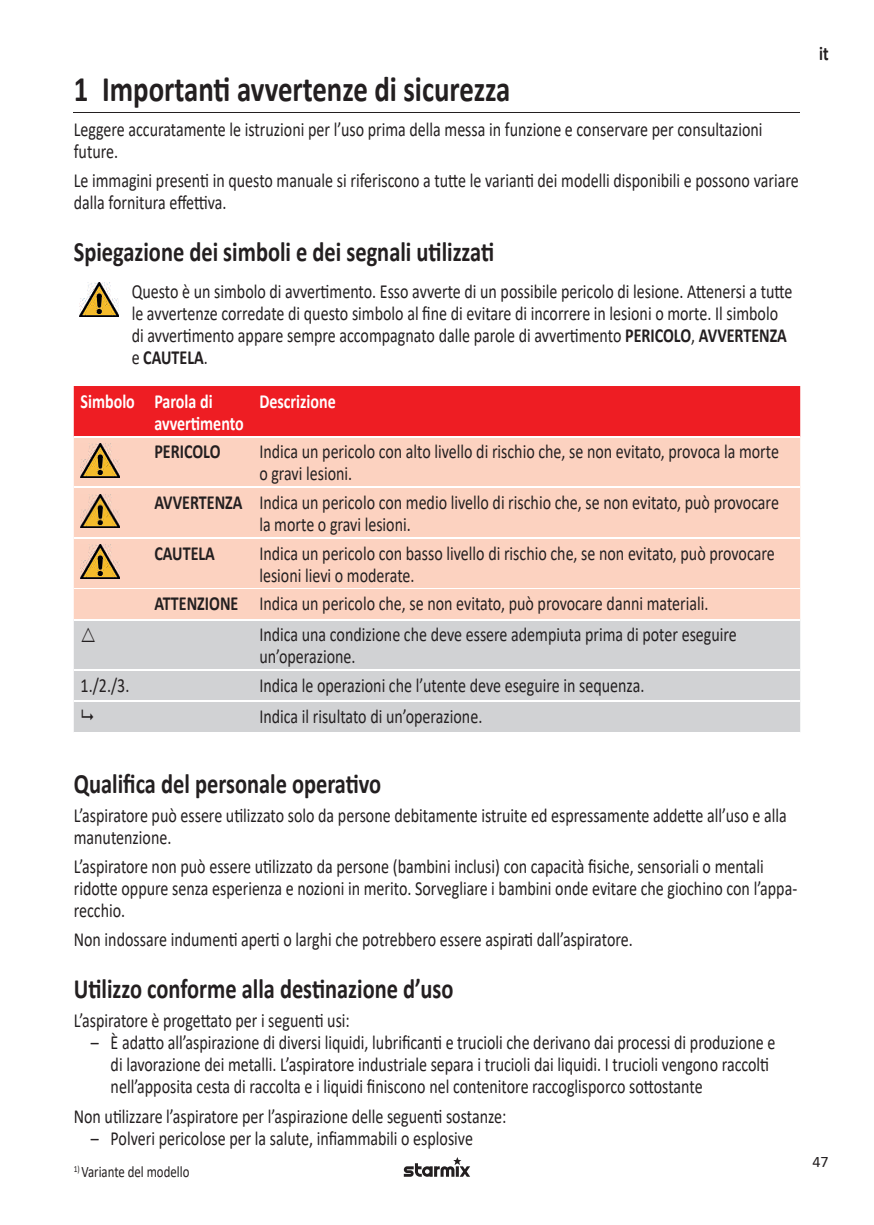
<style>
.page{position:relative;width:874px;height:1225px;background:#fff}
.page>*{position:absolute;margin:0;border:0;box-sizing:border-box;transform-origin:0 0}
.t1{font:700 36px "Calibri";color:#231f20;scale:.8 1}
.t2{font:700 28px "Calibri";color:#231f20;scale:.8 1}
.t3{font:20px/22px "Calibri";color:#231f20;scale:.8 1}
.t4{font:700 20px/22px "Calibri";color:#fff;scale:.8 1}
.t5{font:700 20px "Calibri";color:#231f20;scale:.8 1}
.t6{font:16px "Calibri";color:#231f20;scale:.8 1}
.t7{font:16px "Calibri";color:#231f20}
.s1{font-weight:700}
</style>
<div class="page">
<svg style="left:403px;top:1157px;width:67px;height:19px"></svg>
<hr style="left:74px;top:112px;width:725px;height:1px;background:#231f20">
<img style="left:80px;top:282px;width:39px;height:34px">
<div style="left:74px;top:386px;width:725px;height:50px;background:#ee1d23"></div>
<div style="left:74px;top:438px;width:725px;height:181px;background:#fcd2c0"></div>
<div style="left:74px;top:621px;width:725px;height:111px;background:#d1d2d4"></div>
<hr style="left:74px;top:537px;width:73px;height:1px;background:#fff">
<hr style="left:74px;top:487px;width:73px;height:1px;background:#fff">
<hr style="left:147px;top:487px;width:105px;height:1px;background:#fff">
<hr style="left:147px;top:537px;width:105px;height:1px;background:#fff">
<hr style="left:74px;top:588px;width:73px;height:1px;background:#fff">
<hr style="left:147px;top:588px;width:105px;height:1px;background:#fff">
<hr style="left:74px;top:701px;width:73px;height:1px;background:#fff">
<hr style="left:147px;top:701px;width:105px;height:1px;background:#fff">
<hr style="left:74px;top:669px;width:73px;height:1px;background:#fff">
<hr style="left:147px;top:669px;width:105px;height:1px;background:#fff">
<hr style="left:252px;top:487px;width:547px;height:1px;background:#fff">
<hr style="left:252px;top:537px;width:547px;height:1px;background:#fff">
<hr style="left:252px;top:588px;width:547px;height:1px;background:#fff">
<hr style="left:252px;top:669px;width:547px;height:1px;background:#fff">
<hr style="left:252px;top:701px;width:547px;height:1px;background:#fff">
<img style="left:81px;top:443px;width:38px;height:34px">
<img style="left:81px;top:494px;width:38px;height:34px">
<img style="left:81px;top:545px;width:38px;height:33px">
<svg style="left:82px;top:627px;width:13px;height:15px"></svg>
<svg style="left:82px;top:709px;width:11px;height:11px"></svg>
<h1 class="t1" style="left:74px;top:63px;width:547px">1 Importanti avvertenze di sicurezza</h1>
<p class="t3" style="left:74px;top:117px;width:862px">Leggere accuratamente le istruzioni per l’uso prima della messa in funzione e conservare per consultazioni future.</p>
<p class="t3" style="left:74px;top:168px;width:907px">Le immagini presenti in questo manuale si riferiscono a tutte le varianti dei modelli disponibili e possono variare dalla fornitura effettiva.</p>
<h2 class="t2" style="left:74px;top:232px;width:527px">Spiegazione dei simboli e dei segnali utilizzati</h2>
<p class="t3" style="left:132px;top:279px;width:827px">Questo è un simbolo di avvertimento. Esso avverte di un possibile pericolo di lesione. Attenersi a tutte le avvertenze corredate di questo simbolo al fine di evitare di incorrere in lesioni o morte. Il simbolo di avvertimento appare sempre accompagnato dalle parole di avvertimento <span class="s1">PERICOLO</span>, <span class="s1">AVVERTENZA </span>e <span class="s1">CAUTELA</span>.</p>
<p class="t4" style="left:154px;top:390px;width:113px;text-indent:-74px">Simbolo Parola di avvertimento</p>
<p class="t4" style="left:259px;top:390px;width:97px">Descrizione</p>
<p class="t5" style="left:154px;top:438px;width:84px">PERICOLO</p>
<p class="t3" style="left:259px;top:440px;width:650px">Indica un pericolo con alto livello di rischio che, se non evitato, provoca la morte o gravi lesioni.</p>
<p class="t3" style="left:259px;top:491px;width:650px;text-indent:-105px"><span class="s1">AVVERTENZA</span> Indica un pericolo con medio livello di rischio che, se non evitato, può provocare la morte o gravi lesioni.</p>
<p class="t5" style="left:154px;top:539px;width:77px">CAUTELA</p>
<p class="t3" style="left:259px;top:541px;width:645px">Indica un pericolo con basso livello di rischio che, se non evitato, può provocare lesioni lievi o moderate.</p>
<p class="t3" style="left:259px;top:587px;width:598px;line-height:31px;text-indent:-105px"><span class="s1">ATTENZIONE</span> Indica un pericolo che, se non evitato, può provocare danni materiali.<br>Indica una condizione che deve essere adempiuta prima di poter eseguire</p>
<p class="t3" style="left:259px;top:645px;width:122px">un’operazione.</p>
<p class="t3" style="left:81px;top:674px;width:62px">1./2./3.</p>
<p class="t3" style="left:259px;top:669px;width:482px;line-height:31px">Indica le operazioni che l’utente deve eseguire in sequenza.<br>Indica il risultato di un’operazione.</p>
<p class="t5" style="left:818px;top:40px;width:13px">it</p>
<h2 class="t2" style="left:74px;top:764px;width:386px">Qualifica del personale operativo</h2>
<p class="t3" style="left:74px;top:804px;width:892px">L’aspiratore può essere utilizzato solo da persone debitamente istruite ed espressamente addette all’uso e alla manutenzione.</p>
<p class="t3" style="left:74px;top:855px;width:905px">L’aspiratore non può essere utilizzato da persone (bambini inclusi) con capacità fisiche, sensoriali o mentali ridotte oppure senza esperienza e nozioni in merito. Sorvegliare i bambini onde evitare che giochino con l’appa&shy;recchio.</p>
<p class="t3" style="left:74px;top:928px;width:700px">Non indossare indumenti aperti o larghi che potrebbero essere aspirati dall’aspiratore.</p>
<h2 class="t2" style="left:74px;top:969px;width:476px">Utilizzo conforme alla destinazione d’uso</h2>
<p class="t3" style="left:74px;top:1009px;width:346px">L’aspiratore è progettato per i seguenti usi:</p>
<p class="t3" style="left:111px;top:1031px;width:832px;text-indent:-20px">– È adatto all’aspirazione di diversi liquidi, lubrificanti e trucioli che derivano dai processi di produzione e di lavorazione dei metalli. L’aspiratore industriale separa i trucioli dai liquidi. I trucioli vengono raccolti nell’apposita cesta di raccolta e i liquidi finiscono nel contenitore raccoglisporco sottostante</p>
<p class="t3" style="left:74px;top:1104px;width:542px">Non utilizzare l’aspiratore per l’aspirazione delle seguenti sostanze:</p>
<p class="t3" style="left:91px;top:1126px;width:479px">– Polveri pericolose per la salute, infiammabili o esplosive</p>
<p class="t6" style="left:74px;top:1161px;width:146px"><sup>1)</sup> Variante del modello</p>
<p class="t7" style="left:811px;top:1151px;width:18px">47</p>
</div>
